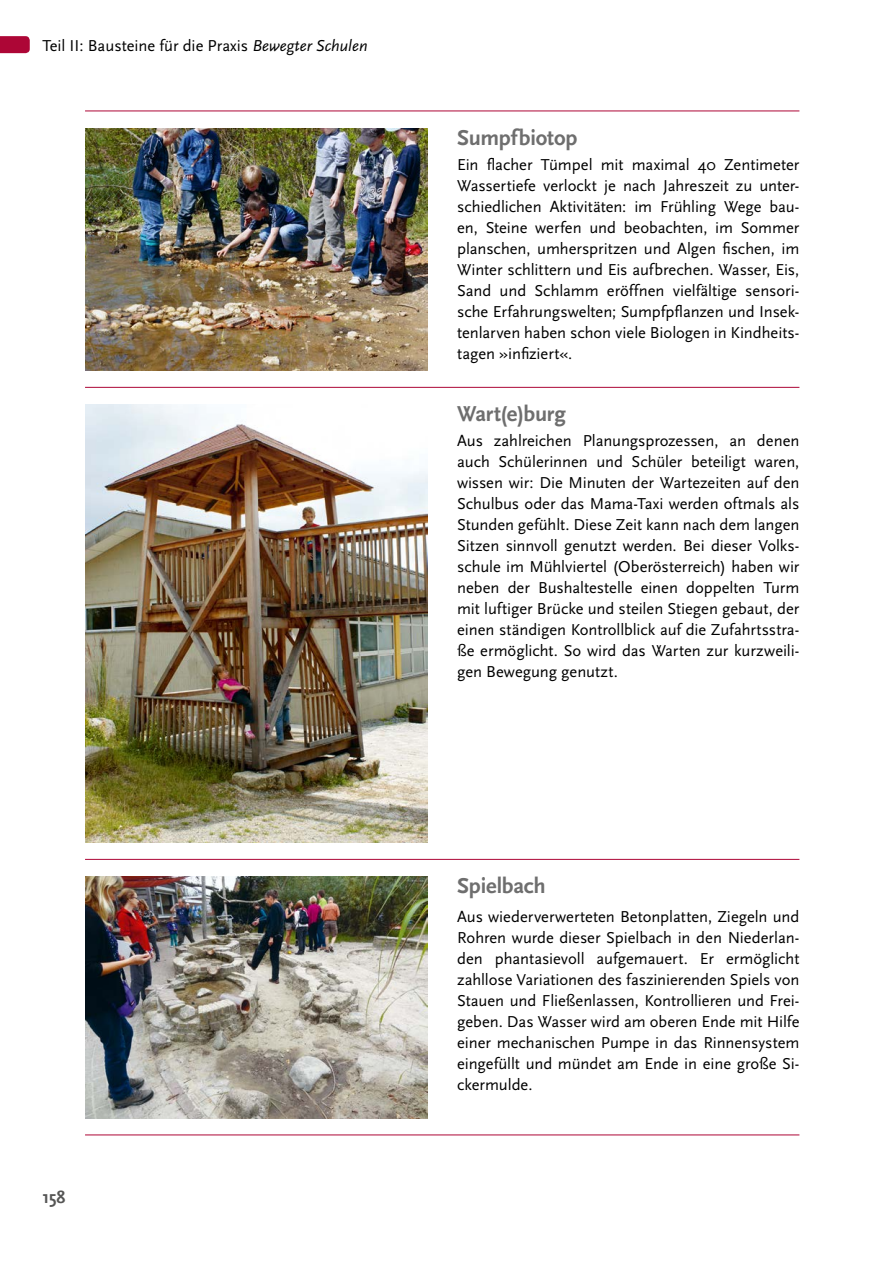
<style>
.page{position:relative;width:893px;height:1263px;background:#fff}
.page>*{position:absolute;margin:0;border:0;box-sizing:border-box;transform-origin:0 0}
.Hauptteil_Ueberschrift_U4{font:700 22.5px "Scala Sans";letter-spacing:-.01em;color:#6e6e6e}
.t1{font:700 18px "Scala Sans";color:#565655}
.Hauptteil_Grundtext_GT_stumpf{font:16.5px/21px "Scala Sans";color:#000;text-align:justify}
.s1{font-style:italic}
</style>
<div class="page">
<hr style="left:85px;top:111px;width:714px;height:1px;background:#ad0636">
<hr style="left:85px;top:387px;width:714px;height:1px;background:#ad0636">
<hr style="left:85px;top:859px;width:714px;height:1px;background:#ad0636">
<hr style="left:85px;top:1134px;width:714px;height:1px;background:#ad0636">
<img style="left:85px;top:128px;width:342px;height:243px">
<img style="left:85px;top:404px;width:342px;height:439px">
<img style="left:85px;top:876px;width:342px;height:243px">
<svg style="left:0;top:36px;width:30px;height:17px"></svg>
<p class="Hauptteil_Grundtext_GT_stumpf" style="left:43px;top:35px;width:326px">Teil II: Bausteine für die Praxis <span class="s1">Bewegter Schulen</span></p>
<p class="t1" style="left:43px;top:1187px;width:24px">158</p>
<p class="Hauptteil_Ueberschrift_U4" style="left:457px;top:125px;width:122px">Sumpfbiotop</p>
<p class="Hauptteil_Grundtext_GT_stumpf" style="left:457px;top:155px;width:344px">Ein flacher Tümpel mit maximal 40 Zentimeter Wassertiefe verlockt je nach Jahreszeit zu unter&shy;schiedlichen Aktivitäten: im Frühling Wege bau&shy;en, Steine werfen und beobachten, im Sommer planschen, umherspritzen und Algen fischen, im Winter schlittern und Eis aufbrechen. Wasser, Eis, Sand und Schlamm eröffnen vielfältige sensori&shy;sche Erfahrungswelten; Sumpfpflanzen und Insek&shy;tenlarven haben schon viele Biologen in Kindheits&shy;tagen »infiziert«.</p>
<p class="Hauptteil_Ueberschrift_U4" style="left:457px;top:401px;width:110px">Wart(e)burg</p>
<p class="Hauptteil_Grundtext_GT_stumpf" style="left:457px;top:430px;width:344px">Aus zahlreichen Planungsprozessen, an denen auch Schülerinnen und Schüler beteiligt waren, wissen wir: Die Minuten der Wartezeiten auf den Schulbus oder das Mama-Taxi werden oftmals als Stunden gefühlt. Diese Zeit kann nach dem langen Sitzen sinnvoll genutzt werden. Bei dieser Volks&shy;schule im Mühlviertel (Oberösterreich) haben wir neben der Bushaltestelle einen doppelten Turm mit luftiger Brücke und steilen Stiegen gebaut, der einen ständigen Kontrollblick auf die Zufahrtsstra&shy;ße ermöglicht. So wird das Warten zur kurzweili&shy;gen Bewegung genutzt.</p>
<p class="Hauptteil_Ueberschrift_U4" style="left:457px;top:873px;width:90px">Spielbach</p>
<p class="Hauptteil_Grundtext_GT_stumpf" style="left:457px;top:907px;width:344px">Aus wiederverwerteten Betonplatten, Ziegeln und Rohren wurde dieser Spielbach in den Niederlan&shy;den phantasievoll aufgemauert. Er ermöglicht zahllose Variationen des faszinierenden Spiels von Stauen und Fließenlassen, Kontrollieren und Frei&shy;geben. Das Wasser wird am oberen Ende mit Hilfe einer mechanischen Pumpe in das Rinnensystem eingefüllt und mündet am Ende in eine große Si&shy;ckermulde.</p>
</div>
